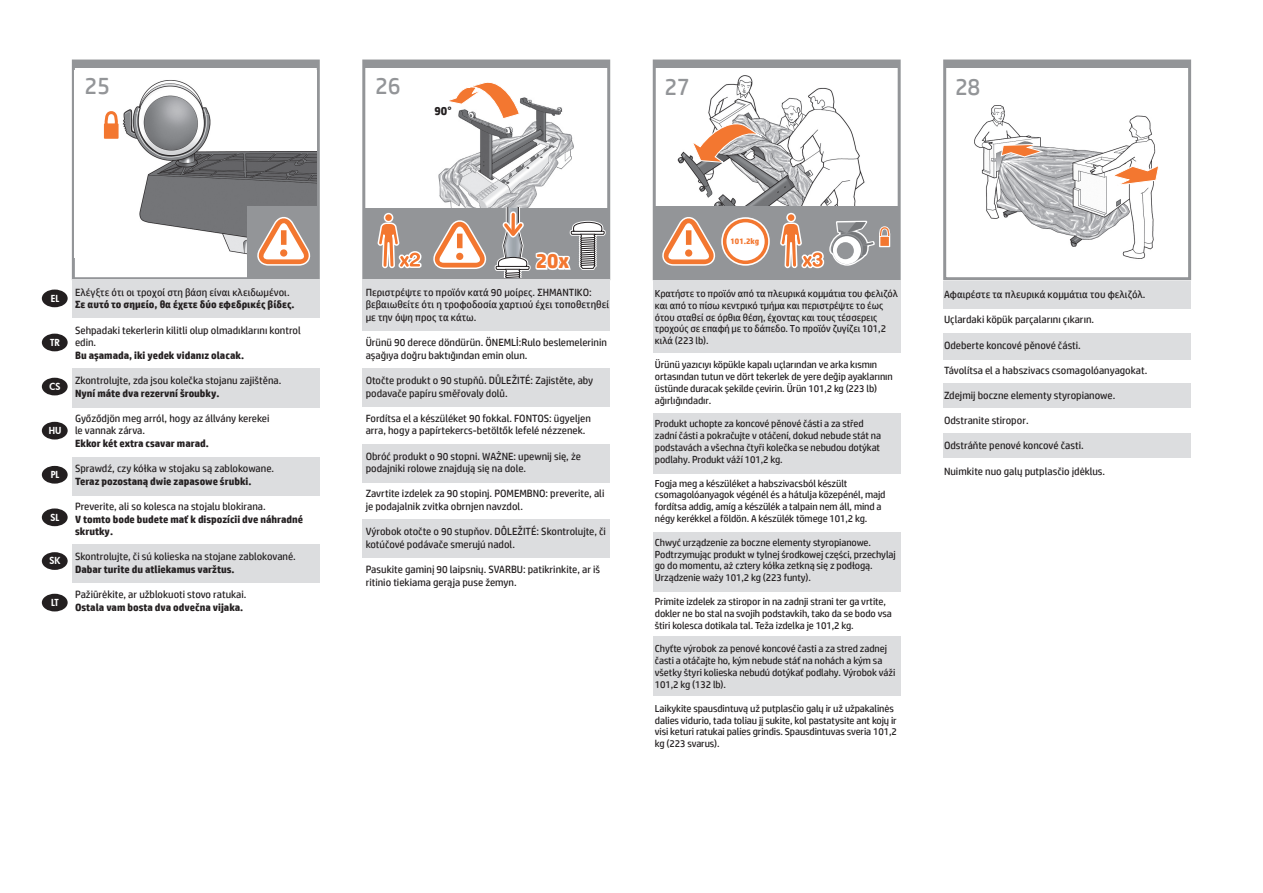
<style>
.page{position:relative;width:1263px;height:893px;background:#fff}
.page>*{position:absolute;margin:0;border:0;box-sizing:border-box;transform-origin:0 0}
.t1{font:24px "HP Simplified";letter-spacing:-.015em;color:#939598}
.t2{font:700 21px "HP Simplified";color:#f37730}
.t3{font:700 12px "HP Simplified";color:#231f20}
.t4{font:10.5px/12.6px "HP Simplified";color:#231f20}
.t5{font:700 10.5px/12.6px "HP Simplified";color:#231f20}
.t6{font:10.2px/11.9px "HP Simplified";letter-spacing:-.01em;color:#231f20}
.t7{font:9.45px "Futura Hv";color:#fff}
.t8{font:700 8.25px "HP Simplified";color:#f37730}
</style>
<div class="page">
<div style="left:72px;top:60px;width:248px;height:220px;border:3px solid #939598"></div>
<div style="left:362px;top:60px;width:248px;height:220px;border:3px solid #939598"></div>
<div style="left:653px;top:60px;width:248px;height:220px;border:3px solid #939598"></div>
<div style="left:943px;top:60px;width:248px;height:220px;border:3px solid #939598"></div>
<img style="left:75px;top:70px;width:242px;height:187px">
<div style="left:248px;top:206px;width:71px;height:72px;background:#939598"></div>
<svg style="left:257px;top:217px;width:54px;height:49px"></svg>
<div style="left:104px;top:123px;width:15px;height:16px;background:#f37730"></div>
<svg style="left:102px;top:110px;width:17px;height:17px"></svg>
<img style="left:438px;top:97px;width:136px;height:111px">
<div style="left:364px;top:208px;width:245px;height:69px;background:#939598"></div>
<svg style="left:440px;top:82px;width:82px;height:39px"></svg>
<img style="left:677px;top:75px;width:185px;height:131px">
<img style="left:974px;top:105px;width:182px;height:154px">
<svg style="left:690px;top:119px;width:73px;height:45px"></svg>
<svg style="left:1110px;top:163px;width:49px;height:24px"></svg>
<svg style="left:1000px;top:144px;width:44px;height:14px"></svg>
<svg style="left:432px;top:208px;width:175px;height:72px"></svg>
<svg style="left:377px;top:212px;width:45px;height:57px"></svg>
<div style="left:653px;top:206px;width:245px;height:72px;background:#939598"></div>
<svg style="left:662px;top:217px;width:54px;height:49px"></svg>
<div style="left:721px;top:217px;width:49px;height:49px;border:7px solid #fff;border-radius:50%"></div>
<div style="left:725px;top:221px;width:41px;height:41px;background:#fff;border-radius:50%"></div>
<div style="left:723px;top:219px;width:45px;height:45px;border:4px solid #f37730;border-radius:50%"></div>
<svg style="left:779px;top:175px;width:112px;height:94px"></svg>
<div style="left:42px;top:594px;width:26px;height:17px;background:#231f20;border-radius:50%"></div>
<div style="left:42px;top:290px;width:26px;height:17px;background:#231f20;border-radius:50%"></div>
<div style="left:42px;top:334px;width:26px;height:17px;background:#231f20;border-radius:50%"></div>
<div style="left:42px;top:378px;width:26px;height:17px;background:#231f20;border-radius:50%"></div>
<div style="left:42px;top:422px;width:26px;height:17px;background:#231f20;border-radius:50%"></div>
<div style="left:42px;top:466px;width:26px;height:18px;background:#231f20;border-radius:50%"></div>
<div style="left:42px;top:508px;width:26px;height:18px;background:#231f20;border-radius:50%"></div>
<div style="left:42px;top:552px;width:26px;height:18px;background:#231f20;border-radius:50%"></div>
<div style="left:72px;top:280px;width:248px;height:38px;background:#dcdddf"></div>
<div style="left:72px;top:368px;width:248px;height:40px;background:#dcdddf"></div>
<div style="left:72px;top:457px;width:248px;height:38px;background:#dcdddf"></div>
<div style="left:72px;top:544px;width:248px;height:38px;background:#dcdddf"></div>
<div style="left:362px;top:369px;width:248px;height:38px;background:#dcdddf"></div>
<div style="left:362px;top:445px;width:248px;height:38px;background:#dcdddf"></div>
<div style="left:362px;top:519px;width:248px;height:38px;background:#dcdddf"></div>
<div style="left:362px;top:280px;width:248px;height:51px;background:#dcdddf"></div>
<div style="left:653px;top:280px;width:248px;height:72px;background:#dcdddf"></div>
<div style="left:653px;top:413px;width:248px;height:61px;background:#dcdddf"></div>
<div style="left:653px;top:532px;width:248px;height:59px;background:#dcdddf"></div>
<div style="left:653px;top:637px;width:248px;height:59px;background:#dcdddf"></div>
<div style="left:943px;top:281px;width:248px;height:27px;background:#dcdddf"></div>
<div style="left:943px;top:333px;width:248px;height:26px;background:#dcdddf"></div>
<div style="left:943px;top:383px;width:248px;height:25px;background:#dcdddf"></div>
<div style="left:943px;top:434px;width:248px;height:24px;background:#dcdddf"></div>
<h1 class="t1" style="left:85px;top:70px;width:27px">25</h1>
<h1 class="t1" style="left:375px;top:70px;width:27px">26</h1>
<h1 class="t1" style="left:665px;top:71px;width:27px">27</h1>
<h1 class="t1" style="left:955px;top:71px;width:27px">28</h1>
<p class="t3" style="left:434px;top:103px;width:19px">90°</p>
<p class="t7" style="left:51px;top:292px;width:10px">EL</p>
<p class="t7" style="left:50px;top:336px;width:11px">TR</p>
<p class="t7" style="left:50px;top:380px;width:12px">CS</p>
<p class="t7" style="left:49px;top:424px;width:14px">HU</p>
<p class="t7" style="left:51px;top:468px;width:10px">PL</p>
<p class="t7" style="left:51px;top:511px;width:10px">SL</p>
<p class="t7" style="left:50px;top:554px;width:12px">SK</p>
<p class="t7" style="left:51px;top:596px;width:9px">LT</p>
<p class="t4" style="left:75px;top:286px;width:216px">Ελέγξτε ότι οι τροχοί στη βάση είναι κλειδωμένοι.</p>
<p class="t5" style="left:75px;top:298px;width:221px">Σε αυτό το σημείο, θα έχετε δύο εφεδρικές βίδες.</p>
<p class="t4" style="left:75px;top:323px;width:227px">Sehpadaki tekerlerin kilitli olup olmadıklarını kontrol edin.</p>
<p class="t5" style="left:75px;top:349px;width:170px">Bu aşamada, iki yedek vidanız olacak.</p>
<p class="t4" style="left:75px;top:374px;width:208px">Zkontrolujte, zda jsou kolečka stojanu zajištěna.</p>
<p class="t5" style="left:75px;top:387px;width:146px">Nyní máte dva rezervní šroubky.</p>
<p class="t4" style="left:75px;top:412px;width:196px">Győződjön meg arról, hogy az állvány kerekei le vannak zárva.</p>
<p class="t5" style="left:75px;top:437px;width:135px">Ekkor két extra csavar marad.</p>
<p class="t4" style="left:75px;top:462px;width:201px">Sprawdź, czy kółka w stojaku są zablokowane.</p>
<p class="t5" style="left:75px;top:475px;width:178px">Teraz pozostaną dwie zapasowe śrubki.</p>
<p class="t4" style="left:75px;top:500px;width:192px">Preverite, ali so kolesca na stojalu blokirana.</p>
<p class="t5" style="left:75px;top:513px;width:230px">V tomto bode budete mať k dispozícii dve náhradné skrutky.</p>
<p class="t4" style="left:75px;top:550px;width:222px">Skontrolujte, či sú kolieska na stojane zablokované.</p>
<p class="t5" style="left:75px;top:563px;width:161px">Dabar turite du atliekamus varžtus.</p>
<p class="t4" style="left:75px;top:588px;width:173px">Pažiūrėkite, ar užblokuoti stovo ratukai.</p>
<p class="t5" style="left:75px;top:601px;width:170px">Ostala vam bosta dva odvečna vijaka.</p>
<h2 class="t2" style="left:536px;top:247px;width:35px">20x</h2>
<p class="t4" style="left:366px;top:286px;width:245px">Περιστρέψτε το προϊόν κατά 90 μοίρες. ΣΗΜΑΝΤΙΚΟ: βεβαιωθείτε ότι η τροφοδοσία χαρτιού έχει τοποθετηθεί με την όψη προς τα κάτω.</p>
<p class="t4" style="left:366px;top:336px;width:243px">Ürünü 90 derece döndürün. ÖNEMLİ:Rulo beslemelerinin aşağıya doğru baktığından emin olun.</p>
<p class="t4" style="left:366px;top:374px;width:229px">Otočte produkt o 90 stupňů. DŮLEŽITÉ: Zajistěte, aby podavače papíru směřovaly dolů.</p>
<p class="t4" style="left:366px;top:412px;width:227px">Fordítsa el a készüléket 90 fokkal. FONTOS: ügyeljen arra, hogy a papírtekercs-betöltők lefelé nézzenek.</p>
<p class="t4" style="left:366px;top:449px;width:217px">Obróć produkt o 90 stopni. WAŻNE: upewnij się, że podajniki rolowe znajdują się na dole.</p>
<p class="t4" style="left:366px;top:487px;width:240px">Zavrtite izdelek za 90 stopinj. POMEMBNO: preverite, ali je podajalnik zvitka obrnjen navzdol.</p>
<p class="t4" style="left:366px;top:525px;width:242px">Výrobok otočte o 90 stupňov. DÔLEŽITÉ: Skontrolujte, či kotúčové podávače smerujú nadol.</p>
<p class="t4" style="left:366px;top:563px;width:236px">Pasukite gaminį 90 laipsnių. SVARBU: patikrinkite, ar iš ritinio tiekiama gerąja puse žemyn.</p>
<p class="t8" style="left:730px;top:236px;width:30px">101.2kg</p>
<p class="t6" style="left:655px;top:287px;width:244px">Κρατήστε το προϊόν από τα πλευρικά κομμάτια του φελιζόλ και από το πίσω κεντρικό τμήμα και περιστρέψτε το έως ότου σταθεί σε όρθια θέση, έχοντας και τους τέσσερεις τροχούς σε επαφή με το δάπεδο. Το προϊόν ζυγίζει 101,2 κιλά (223 lb).</p>
<p class="t6" style="left:655px;top:358px;width:239px">Ürünü yazıcıyı köpükle kapalı uçlarından ve arka kısmın ortasından tutun ve dört tekerlek de yere değip ayaklarının üstünde duracak şekilde çevirin. Ürün 101,2 kg (223 lb) ağırlığındadır.</p>
<p class="t6" style="left:655px;top:418px;width:228px">Produkt uchopte za koncové pěnové části a za střed zadní části a pokračujte v otáčení, dokud nebude stát na podstavách a všechna čtyři kolečka se nebudou dotýkat podlahy. Produkt váží 101,2 kg.</p>
<p class="t6" style="left:655px;top:477px;width:232px">Fogja meg a készüléket a habszivacsból készült csomagolóanyagok végénél és a hátulja közepénél, majd fordítsa addig, amíg a készülék a talpain nem áll, mind a négy kerékkel a földön. A készülék tömege 101,2 kg.</p>
<p class="t6" style="left:655px;top:536px;width:242px">Chwyć urządzenie za boczne elementy styropianowe.<br>Podtrzymując produkt w tylnej środkowej części, przechylaj go do momentu, aż cztery kółka zetkną się z podłogą.<br>Urządzenie waży 101,2 kg (223 funty).</p>
<p class="t6" style="left:655px;top:595px;width:238px">Primite izdelek za stiropor in na zadnji strani ter ga vrtite, dokler ne bo stal na svojih podstavkih, tako da se bodo vsa štiri kolesca dotikala tal. Teža izdelka je 101,2 kg.</p>
<p class="t6" style="left:655px;top:643px;width:242px">Chyťte výrobok za penové koncové časti a za stred zadnej časti a otáčajte ho, kým nebude stáť na nohách a kým sa všetky štyri kolieska nebudú dotýkať podlahy. Výrobok váži 101,2 kg (132 lb).</p>
<p class="t6" style="left:655px;top:702px;width:244px">Laikykite spausdintuvą už putplasčio galų ir už užpakalinės dalies vidurio, tada toliau jį sukite, kol pastatysite ant kojų ir visi keturi ratukai palies grindis. Spausdintuvas sveria 101,2 kg (223 svarus).</p>
<p class="t4" style="left:944px;top:288px;width:203px">Αφαιρέστε τα πλευρικά κομμάτια του φελιζόλ.</p>
<p class="t4" style="left:944px;top:313px;width:152px">Uçlardaki köpük parçalarını çıkarın.</p>
<p class="t4" style="left:944px;top:339px;width:138px">Odeberte koncové pěnové části.</p>
<p class="t4" style="left:944px;top:364px;width:205px">Távolítsa el a habszivacs csomagolóanyagokat.</p>
<p class="t4" style="left:944px;top:389px;width:173px">Zdejmij boczne elementy styropianowe.</p>
<p class="t4" style="left:944px;top:414px;width:86px">Odstranite stiropor.</p>
<p class="t4" style="left:944px;top:439px;width:141px">Odstráňte penové koncové časti.</p>
<p class="t4" style="left:944px;top:465px;width:163px">Nuimkite nuo galų putplasčio įdėklus.</p>
</div>
